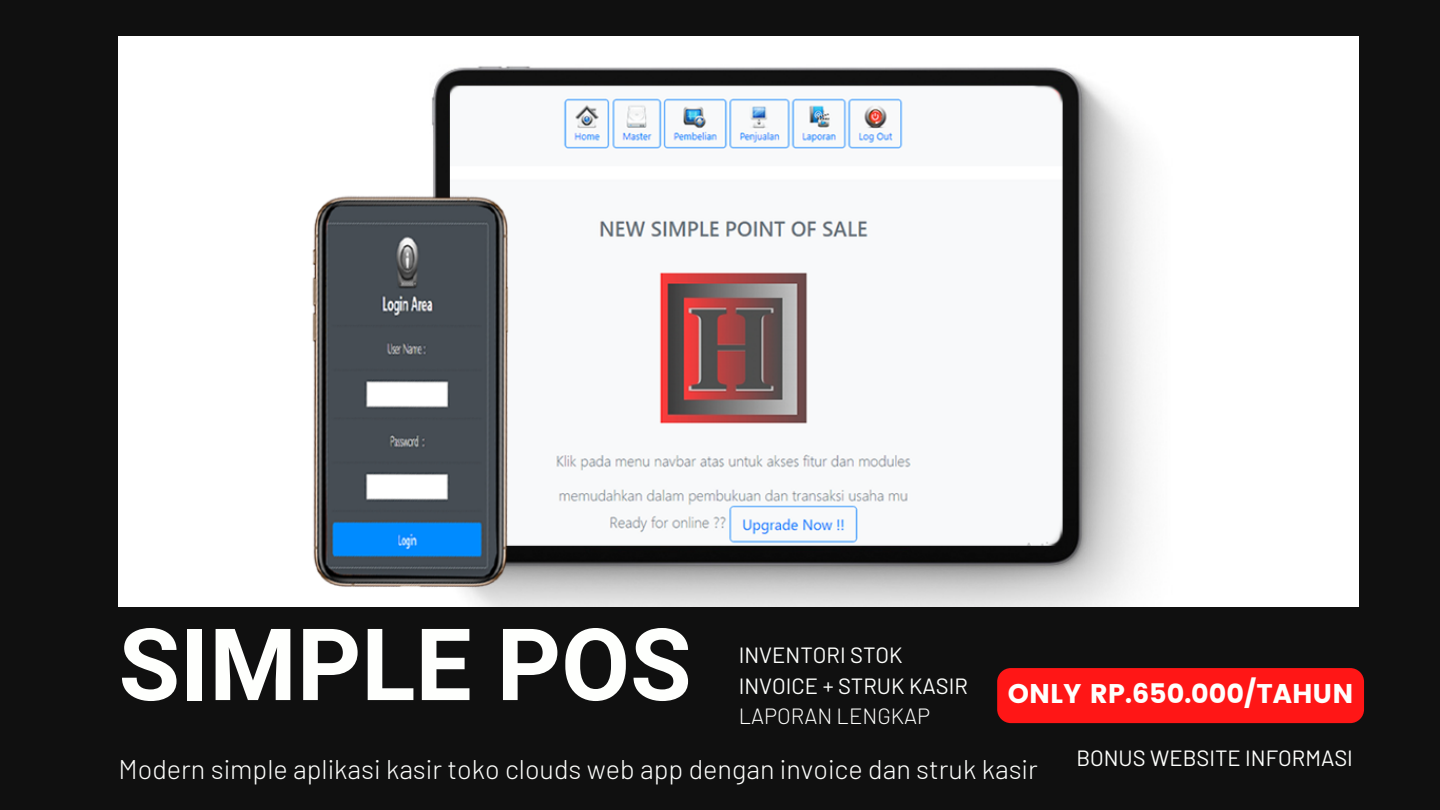
<style>
.page{position:relative;width:1440px;height:810px;background:#101010}
.page>*{position:absolute;margin:0;border:0;box-sizing:border-box;transform-origin:0 0}
.t1{font:700 100px "Roboto";color:#fefffd}
.t2{font:300 27px "Barlow";color:#fefffd}
.t3{font:27px "Poppins";color:#fefffd}
.t4{font:22px "Barlow";color:#fefffd}
.t5{font:300 22px "Barlow";color:#fefffd}
</style>
<div class="page">
<img style="left:119px;top:37px;width:1240px;height:570px">
<div style="left:997px;top:668px;width:367px;height:55px;background:#ff1616"></div>
<p class="t1" style="left:119px;top:607px;width:574px">SIMPLE POS</p>
<p class="t4" style="left:739px;top:641px;width:165px">INVENTORI STOK</p>
<p class="t4" style="left:739px;top:672px;width:231px">INVOICE + STRUK KASIR</p>
<p class="t5" style="left:739px;top:702px;width:193px">LAPORAN LENGKAP</p>
<p class="t3" style="left:1008px;top:678px;width:347px">ONLY RP.650.000/TAHUN</p>
<p class="t2" style="left:119px;top:752px;width:921px">Modern simple aplikasi kasir toko clouds web app dengan invoice dan struk kasir</p>
<p class="t4" style="left:1076px;top:744px;width:278px">BONUS WEBSITE INFORMASI</p>
</div>
